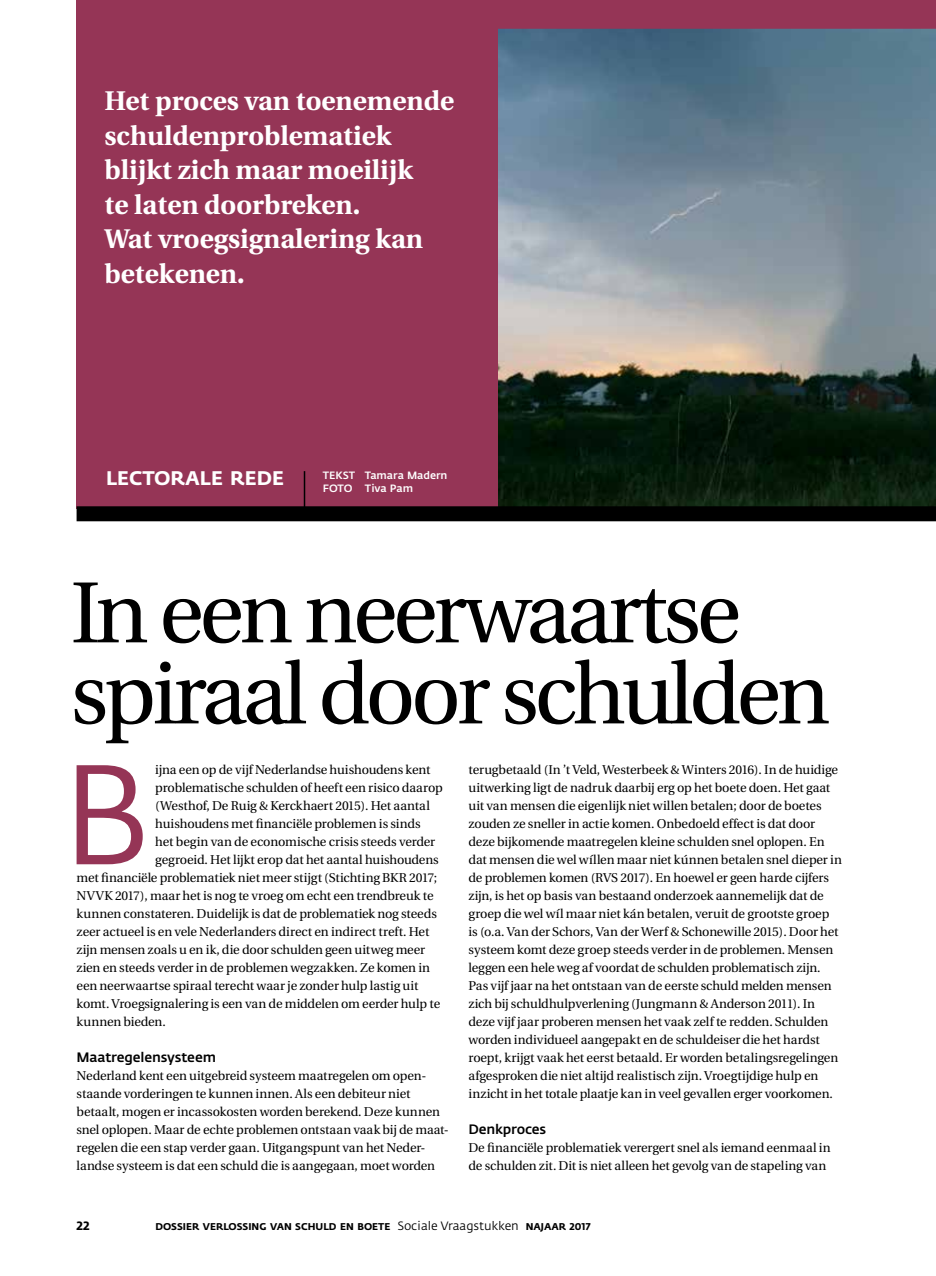
<style>
.page{position:relative;width:936px;height:1276px;background:#fff}
.page>*{position:absolute;margin:0;border:0;box-sizing:border-box;transform-origin:0 0}
.t1{font:140.1px "Fedra Sans";color:#953556}
.t2{font:86.4px/81px "Utopia";letter-spacing:-.05em;color:#000}
.t3{font:700 27px/34.5px "Utopia";color:#fff}
.t4{font:700 19.5px "Fedra Sans";color:#fff}
.t5{font:13.5px "Fedra Sans Medium TF";letter-spacing:-.015em;color:#000}
.t6{font:12.75px/18px "Utopia";letter-spacing:-.015em;color:#000}
.t7{font:700 12px "Fedra Sans";color:#000}
.t8{font:10.5px/13.5px "Fedra Sans Medium TF";letter-spacing:-.005em;color:#fff}
.t9{font:700 9.75px "Fedra Sans";color:#000}
.s1{font-weight:400;font-size:12px}
</style>
<div class="page">
<div style="left:77px;top:0;width:518px;height:509px;background:#953556"></div>
<img style="left:498px;top:29px;width:437px;height:477px">
<hr style="left:304px;top:471px;width:1px;height:47px;background:#000">
<div style="left:77px;top:506px;width:858px;height:15px;background:#000"></div>
<div style="left:77px;top:0;width:858px;height:29px;background:#953556"></div>
<h3 class="t3" style="left:105px;top:84px;width:351px">Het proces van toenemende schuldenproblematiek blijkt zich maar moeilijk<br>te laten doorbreken.<br>Wat vroegsignalering kan betekenen.</h3>
<h3 class="t4" style="left:106px;top:466px;width:179px">LECTORALE REDE</h3>
<p class="t8" style="left:323px;top:468px;width:126px">TEKST Tamara Madern<br>FOTO Tiva Pam</p>
<h2 class="t2" style="left:71px;top:574px;width:760px">In een neerwaartse spiraal door schulden</h2>
<h1 class="t1" style="left:60px;top:741px;width:94px">B</h1>
<p class="t6" style="left:155px;top:761px;width:277px">ijna een op de vijf Nederlandse huishoudens kent</p>
<p class="t6" style="left:155px;top:779px;width:289px">problematische schulden of heeft een risico daarop</p>
<p class="t6" style="left:155px;top:797px;width:276px">(Westhof, De Ruig &amp; Kerckhaert 2015). Het aantal</p>
<p class="t6" style="left:155px;top:815px;width:267px">huishoudens met financiële problemen is sinds</p>
<p class="t6" style="left:155px;top:833px;width:281px">het begin van de economische crisis steeds verder</p>
<p class="t6" style="left:155px;top:851px;width:285px">gegroeid. Het lijkt erop dat het aantal huishoudens</p>
<p class="t6" style="left:77px;top:869px;width:362px">met financiële problematiek niet meer stijgt (Stichting BKR 2017;</p>
<p class="t6" style="left:77px;top:887px;width:358px">NVVK 2017), maar het is nog te vroeg om echt een trendbreuk te</p>
<p class="t6" style="left:77px;top:905px;width:362px">kunnen constateren. Duidelijk is dat de problematiek nog steeds</p>
<p class="t6" style="left:77px;top:923px;width:354px">zeer actueel is en vele Nederlanders direct en indirect treft. Het</p>
<p class="t6" style="left:77px;top:941px;width:350px">zijn mensen zoals u en ik, die door schulden geen uitweg meer</p>
<p class="t6" style="left:77px;top:959px;width:355px">zien en steeds verder in de problemen wegzakken. Ze komen in</p>
<p class="t6" style="left:77px;top:977px;width:343px">een neerwaartse spiraal terecht waar je zonder hulp lastig uit</p>
<p class="t6" style="left:77px;top:995px;width:365px">komt. Vroegsignalering is een van de middelen om eerder hulp te</p>
<p class="t6" style="left:77px;top:1013px;width:91px">kunnen bieden.</p>
<p class="t5" style="left:77px;top:1050px;width:141px">Maatregelensysteem</p>
<p class="t6" style="left:77px;top:1067px;width:374px">Nederland kent een uitgebreid systeem maatregelen om open&shy;staande vorderingen te kunnen innen. Als een debiteur niet betaalt, mogen er incassokosten worden berekend. Deze kunnen snel oplopen. Maar de echte problemen ontstaan vaak bij de maat&shy;regelen die een stap verder gaan. Uitgangspunt van het Neder&shy;landse systeem is dat een schuld die is aangegaan, moet worden</p>
<p class="t6" style="left:468px;top:761px;width:375px">terugbetaald (In ’t Veld, Westerbeek &amp; Winters 2016). In de huidige uitwerking ligt de nadruk daarbij erg op het boete doen. Het gaat uit van mensen die eigenlijk niet willen betalen; door de boetes zouden ze sneller in actie komen. Onbedoeld effect is dat door deze bijkomende maatregelen kleine schulden snel oplopen. En dat mensen die wel wíllen maar niet kúnnen betalen snel dieper in de problemen komen (RVS 2017). En hoewel er geen harde cijfers zijn, is het op basis van bestaand onderzoek aannemelijk dat de groep die wel wíl maar niet kán betalen, veruit de grootste groep<br>is (o.a. Van der Schors, Van der Werf &amp; Schonewille 2015). Door het systeem komt deze groep steeds verder in de problemen. Mensen leggen een hele weg af voordat de schulden problematisch zijn.<br>Pas vijf jaar na het ontstaan van de eerste schuld melden mensen zich bij schuldhulpverlening (Jungmann &amp; Anderson 2011). In deze vijf jaar proberen mensen het vaak zelf te redden. Schulden worden individueel aangepakt en de schuldeiser die het hardst roept, krijgt vaak het eerst betaald. Er worden betalingsregelingen afgesproken die niet altijd realistisch zijn. Vroegtijdige hulp en inzicht in het totale plaatje kan in veel gevallen erger voorkomen.</p>
<p class="t5" style="left:468px;top:1122px;width:79px">Denkproces</p>
<p class="t6" style="left:468px;top:1139px;width:363px">De financiële problematiek verergert snel als iemand eenmaal in de schulden zit. Dit is niet alleen het gevolg van de stapeling van</p>
<p class="t7" style="left:77px;top:1218px;width:15px">22</p>
<p class="t9" style="left:155px;top:1220px;width:437px">DOSSIER VERLOSSING VAN SCHULD EN BOETE <span class="s1">Sociale Vraagstukken</span> NAJAAR 2017</p>
</div>
